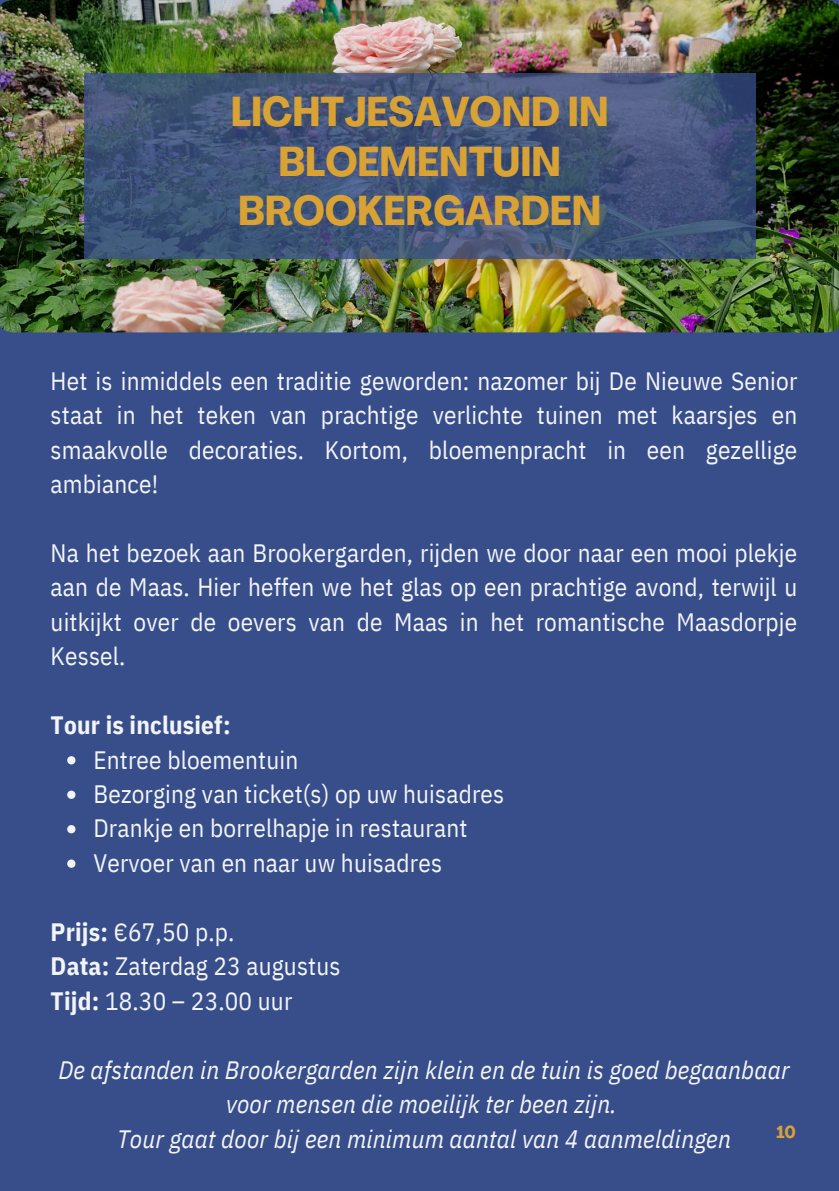
<style>
.page{position:relative;width:839px;height:1191px;background:#fff}
.page>*{position:absolute;margin:0;border:0;box-sizing:border-box;transform-origin:0 0}
.t1{font:700 condensed 41.2px/49.6px "Agrandir";color:#d9a235;text-align:center}
.t2{font:25.2px/34.4px "IBM Plex Sans Cond";letter-spacing:.005em;color:#f3f4f7;text-align:justify}
.t3{font:italic 25.2px/34.4px "IBM Plex Sans Cond";letter-spacing:.005em;color:#f3f4f7;text-align:center}
.t4{font:700 25.2px "IBM Plex Sans Cond";letter-spacing:.005em;color:#f3f4f7}
.t5{font:700 condensed 17.2px "Agrandir";color:#d9a235}
.s1{font-weight:700}
</style>
<div class="page">
<div style="left:0;top:0;width:838px;height:1191px;background:#374e8a"></div>
<img style="left:0;top:0;width:838px;height:332px">
<svg style="left:84px;top:73px;width:671px;height:186px"></svg>
<svg style="left:67px;top:756px;width:8px;height:8px"></svg>
<svg style="left:67px;top:791px;width:8px;height:8px"></svg>
<svg style="left:67px;top:825px;width:8px;height:8px"></svg>
<svg style="left:67px;top:860px;width:8px;height:8px"></svg>
<h1 class="t1" style="left:231px;top:91px;width:379px">LICHTJESAVOND IN<br>BLOEMENTUIN<br>BROOKERGARDEN</h1>
<p class="t2" style="left:51px;top:363px;width:748px">Het is inmiddels een traditie geworden: nazomer bij De Nieuwe Senior staat in het teken van prachtige verlichte tuinen met kaarsjes en smaakvolle decoraties. Kortom, bloemenpracht in een gezellige ambiance!</p>
<p class="t2" style="left:51px;top:535px;width:748px">Na het bezoek aan Brookergarden, rijden we door naar een mooi plekje aan de Maas. Hier heffen we het glas op een prachtige avond, terwijl u uitkijkt over de oevers van de Maas in het romantische Maasdorpje Kessel.</p>
<p class="t4" style="left:51px;top:708px;width:181px">Tour is inclusief:</p>
<p class="t2" style="left:93px;top:742px;width:412px;text-align:left">Entree bloementuin<br>Bezorging van ticket(s) op uw huisadres<br>Drankje en borrelhapje in restaurant<br>Vervoer van en naar uw huisadres</p>
<p class="t2" style="left:51px;top:914px;width:291px;text-align:left"><span class="s1">Prijs:</span> €67,50 p.p.<br><span class="s1">Data:</span> Zaterdag 23 augustus<br><span class="s1">Tijd:</span> 18.30 – 23.00 uur</p>
<p class="t3" style="left:59px;top:1052px;width:732px">De afstanden in Brookergarden zijn klein en de tuin is goed begaanbaar voor mensen die moeilijk ter been zijn.<br>Tour gaat door bij een minimum aantal van 4 aanmeldingen</p>
<p class="t5" style="left:776px;top:1125px;width:21px">10</p>
</div>
